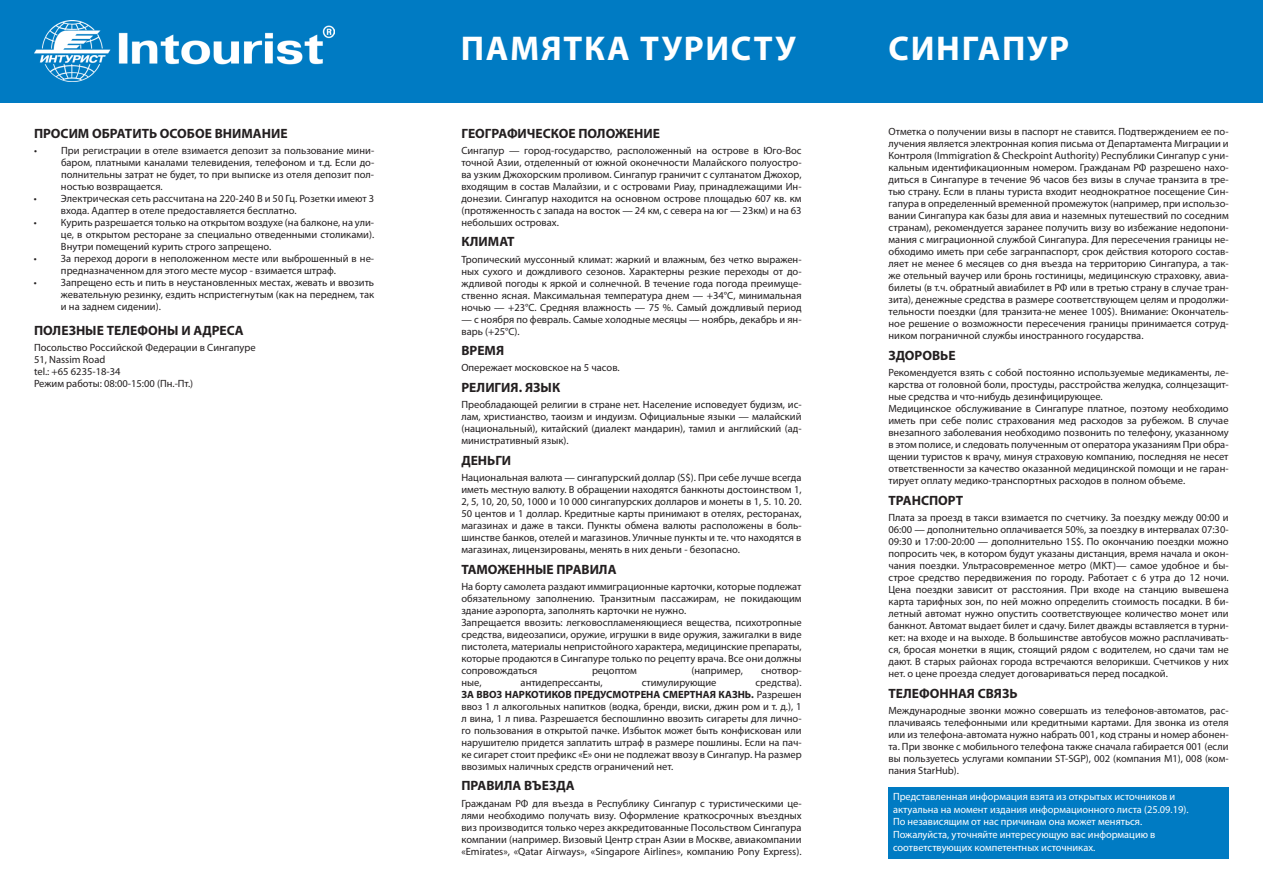
<style>
.page{position:relative;width:1263px;height:893px;background:#fff}
.page>*{position:absolute;margin:0;border:0;box-sizing:border-box;transform-origin:0 0}
.t1{font:700 34.5px "Myriad Pro";letter-spacing:.05em;color:#fff}
.t2{font:700 13.5px "Myriad Pro";color:#231f20}
.t3{font:10.5px/12px "Myriad Pro";color:#231f20;text-align:justify}
.t4{font:10.5px/12.6px "Myriad Pro";color:#fff}
.s1{font-weight:700}
</style>
<div class="page">
<div style="left:0;top:0;width:1263px;height:102px;background:#007bc3"></div>
<img style="left:34px;top:21px;width:300px;height:60px">
<div style="left:889px;top:787px;width:340px;height:72px;background:#007bc3"></div>
<p class="t2" style="left:34px;top:124px;width:255px">ПРОСИМ ОБРАТИТЬ ОСОБОЕ ВНИМАНИЕ</p>
<p class="t3" style="left:61px;top:144px;width:315px;text-indent:-27px">• При регистрации в отеле взимается депозит за пользование мини&shy;баром, платными каналами телевидения, телефоном и т.д. Если до&shy;полнительны затрат не будет, то при выписке из отеля депозит пол&shy;ностью возвращается.</p>
<p class="t3" style="left:61px;top:192px;width:315px;text-indent:-27px">• Электрическая сеть рассчитана на 220-240 В и 50 Гц. Розетки имеют 3 входа. Адаптер в отеле предоставляется бесплатно.</p>
<p class="t3" style="left:61px;top:216px;width:315px;text-indent:-27px">• Курить разрешается только на открытом воздухе (на балконе, на ули&shy;це, в открытом ресторане за специально отведенными столиками).<br>Внутри помещений курить строго запрещено.</p>
<p class="t3" style="left:61px;top:252px;width:315px;text-indent:-27px">• За переход дороги в неположенном месте или выброшенный в не&shy;предназначенном для этого месте мусор - взимается штраф.</p>
<p class="t3" style="left:61px;top:276px;width:315px;text-indent:-27px">• Запрещено есть и пить в неустановленных местах, жевать и ввозить жевательную резинку, ездить нспристегнутым (как на переднем, так и на заднем сидении).</p>
<p class="t2" style="left:34px;top:321px;width:211px">ПОЛЕЗНЫЕ ТЕЛЕФОНЫ И АДРЕСА</p>
<p class="t3" style="left:34px;top:341px;width:223px;text-align:left">Посольство Российской Федерации в Сингапуре<br>51, Nassim Road<br>tel.: +65 6235-18-34<br>Режим работы: 08:00-15:00 (Пн.-Пт.)</p>
<h1 class="t1" style="left:461px;top:26px;width:336px">ПАМЯТКА ТУРИСТУ</h1>
<p class="t2" style="left:461px;top:124px;width:200px">ГЕОГРАФИЧЕСКОЕ ПОЛОЖЕНИЕ</p>
<p class="t3" style="left:461px;top:144px;width:342px">Сингапур — город-государство, расположенный на острове в Юго-Вос точной Азии, отделенный от южной оконечности Малайского полуостро&shy;ва узким Джохорским проливом. Сингапур граничит с султанатом Джохор, входящим в состав Малайзии, и с островами Риау, принадлежащими Ин&shy;донезии. Сингапур находится на основном острове площадью 607 кв. км (протяженность с запада на восток — 24 км, с севера на юг — 23км) и на 63 небольших островах.</p>
<p class="t2" style="left:461px;top:233px;width:55px">КЛИМАТ</p>
<p class="t3" style="left:461px;top:253px;width:342px">Тропический муссонный климат: жаркий и влажным, без четко выражен&shy;ных сухого и дождливого сезонов. Характерны резкие переходы от до&shy;ждливой погоды к яркой и солнечной. В течение года погода преимуще&shy;ственно ясная. Максимальная температура днем — +34°С, минимальная ночью — +23°С. Средняя влажность — 75 %. Самый дождливый период</p>
<p class="t3" style="left:461px;top:313px;width:342px">— с ноября по февраль. Самые холодные месяцы — ноябрь, декабрь и ян&shy;варь (+25°С).</p>
<p class="t2" style="left:461px;top:342px;width:44px">ВРЕМЯ</p>
<p class="t3" style="left:461px;top:362px;width:160px">Опережает московское на 5 часов.</p>
<p class="t2" style="left:461px;top:379px;width:100px">РЕЛИГИЯ. ЯЗЫК</p>
<p class="t3" style="left:461px;top:399px;width:342px">Преобладающей религии в стране нет. Население исповедует будизм, ис&shy;лам, христианство, таоизм и индуизм. Официальные языки — малайский (национальный), китайский (диалект мандарин), тамил и английский (ад&shy;министративный язык).</p>
<p class="t2" style="left:461px;top:451px;width:51px">ДЕНЬГИ</p>
<p class="t3" style="left:461px;top:471px;width:342px">Национальная валюта — сингапурский доллар (S$). При себе лучше всегда иметь местную валюту. В обращении находятся банкноты достоинством 1, 2, 5, 10, 20, 50, 1000 и 10 000 сингапурских долларов и монеты в 1, 5. 10. 20.<br>50 центов и 1 доллар. Кредитные карты принимают в отелях, ресторанах, магазинах и даже в такси. Пункты обмена валюты расположены в боль&shy;шинстве банков, отелей и магазинов. Уличные пункты и те. что находятся в магазинах, лицензированы, менять в них деньги - безопасно.</p>
<p class="t2" style="left:461px;top:560px;width:157px">ТАМОЖЕННЫЕ ПРАВИЛА</p>
<p class="t3" style="left:461px;top:580px;width:342px;text-align:left">На борту самолета раздают иммиграционные карточки, которые подлежат обязательному заполнению. Транзитным пассажирам, не покидающим здание аэропорта, заполнять карточки не нужно.<br>Запрещается ввозить: легковоспламеняющиеся вещества, психотропные средства, видеозаписи, оружие, игрушки в виде оружия, зажигалки в виде пистолета, материалы непристойного характера, медицинские препараты, которые продаются в Сингапуре только по рецепту врача. Все они должны сопровождаться</p>
<p class="t3" style="left:592px;top:664px;width:46px">рецоптом</p>
<p class="t3" style="left:691px;top:664px;width:53px">(например,</p>
<p class="t3" style="left:761px;top:664px;width:42px">снотвор-</p>
<p class="t3" style="left:461px;top:676px;width:342px;text-indent:294px">средства).<br><span class="s1">ЗА ВВОЗ НАРКОТИКОВ ПРЕДУСМОТРЕНА СМЕРТНАЯ КАЗНЬ.</span> Разрешен ввоз 1 л алкогольных напитков (водка, бренди, виски, джин ром и т. д.), 1 л вина, 1 л пива. Разрешается беспошлинно ввозить сигареты для лично&shy;го пользования в открытой пачке. Избыток может быть конфискован или нарушителю придется заплатить штраф в размере пошлины. Если на пач&shy;ке сигарет стоит префикс «Е» они не подлежат ввозу в Сингапур. На размер ввозимых наличных средств ограничений нет.</p>
<p class="t2" style="left:461px;top:777px;width:115px">ПРАВИЛА ВЪЕЗДА</p>
<p class="t3" style="left:461px;top:797px;width:342px">Гражданам РФ для въезда в Республику Сингапур с туристическими це&shy;лями необходимо получать визу. Оформление краткосрочных въездных виз производится только через аккредитованные Посольством Сингапура компании (например. Визовый Центр стран Азии в Москве, авиакомпании «Emirates», «Qatar Airways», «Singapore Airlines», компанию Роnу Express).</p>
<p class="t3" style="left:461px;top:676px;width:22px">ные,</p>
<p class="t3" style="left:521px;top:676px;width:84px">антидепрессанты,</p>
<p class="t3" style="left:642px;top:676px;width:76px">стимулирующие</p>
<h1 class="t1" style="left:888px;top:26px;width:182px">СИНГАПУР</h1>
<p class="t3" style="left:888px;top:126px;width:342px">Отметка о получении визы в паспорт не ставится. Подтверждением ее по&shy;лучения является электронная копия письма от Департамента Миграции и Контроля (Immigration &amp; Checkpoint Authority) Республики Сингапур с уни&shy;кальным идентификационным номером. Гражданам РФ разрешено нахо&shy;диться в Сингапуре в течение 96 часов без визы в случае транзита в тре&shy;тью страну. Если в планы туриста входит неоднократное посещение Син&shy;гапура в определенный временной промежуток (например, при использо&shy;вании Сингапура как базы для авиа и наземных путешествий по соседним странам), рекомендуется заранее получить визу во избежание недопони&shy;мания с миграционной службой Сингапура. Для пересечения границы не&shy;обходимо иметь при себе загранпаспорт, срок действия которого состав&shy;ляет не менее 6 месяцев со дня въезда на территорию Сингапура, а так&shy;же отельный ваучер или бронь гостиницы, медицинскую страховку, авиа&shy;билеты (в т.ч. обратный авиабилет в РФ или в третью страну в случае тран&shy;зита), денежные средства в размере соответствующем целям и продолжи&shy;тельности поездки (для транзита-не менее 100$). Внимание: Окончатель&shy;ное решение о возможности пересечения границы принимается сотруд&shy;ником пограничной службы иностранного государства.</p>
<p class="t2" style="left:888px;top:347px;width:69px">ЗДОРОВЬЕ</p>
<p class="t3" style="left:888px;top:367px;width:342px;text-align:left">Рекомендуется взять с собой постоянно используемые медикаменты, ле&shy;карства от головной боли, простуды, расстройства желудка, солнцезащит&shy;ные средства и что-нибудь дезинфицирующее.<br>Медицинское обслуживание в Сингапуре платное, поэтому необходимо иметь при себе полис страхования мед расходов за рубежом. В случае внезапного заболевания необходимо позвонить по телефону, указанному в этом полисе, и следовать полученным от оператора указаниям При обра&shy;щении туристов к врачу, минуя страховую компанию, последняя не несет ответственности за качество оказанной медицинской помощи и не гаран&shy;тирует оплату медико-транспортных расходов в полном объеме.</p>
<p class="t2" style="left:888px;top:491px;width:76px">ТРАНСПОРТ</p>
<p class="t3" style="left:888px;top:511px;width:342px">Плата за проезд в такси взимается по счетчику. За поездку между 00:00 и 06:00 — дополнительно оплачивается 50%, за поездку в интервалах 07:30- 09:30 и 17:00-20:00 — дополнительно 1S$. По окончанию поездки можно попросить чек, в котором будут указаны дистанция, время начала и окон&shy;чания поездки. Ультрасовременное метро (MKT)— самое удобное и бы&shy;строе средство передвижения по городу. Работает с 6 утра до 12 ночи.<br>Цена поездки зависит от расстояния. При входе на станцию вывешена карта тарифных зон, по ней можно определить стоимость посадки. В би&shy;летный автомат нужно опустить соответствующее количество монет или банкнот. Автомат выдает билет и сдачу. Билет дважды вставляется в турни&shy;кет: на входе и на выходе. В большинстве автобусов можно расплачивать&shy;ся, бросая монетки в ящик, стоящий рядом с водителем, но сдачи там не дают. В старых районах города встречаются велорикши. Счетчиков у них нет. о цене проезда следует договариваться перед посадкой.</p>
<p class="t2" style="left:888px;top:684px;width:131px">ТЕЛЕФОННАЯ СВЯЗЬ</p>
<p class="t3" style="left:888px;top:704px;width:342px">Международные звонки можно совершать из телефонов-автоматов, рас&shy;плачиваясь телефонными или кредитными картами. Для звонка из отеля или из телефона-автомата нужно набрать 001, код страны и номер абонен&shy;та. При звонке с мобильного телефона также сначала габирается 001 (если вы пользуетесь услугами компании ST-SGP), 002 (компания М1), 008 (ком&shy;пания StarHub).</p>
<p class="t4" style="left:893px;top:790px;width:297px">Представленная информация взята из открытых источников и актуальна на момент издания информационного листа (25.09.19).<br>По независящим от нас причинам она может меняться.<br>Пожалуйста, уточняйте интересующую вас информацию в соответствующих компетентных источниках.</p>
</div>
